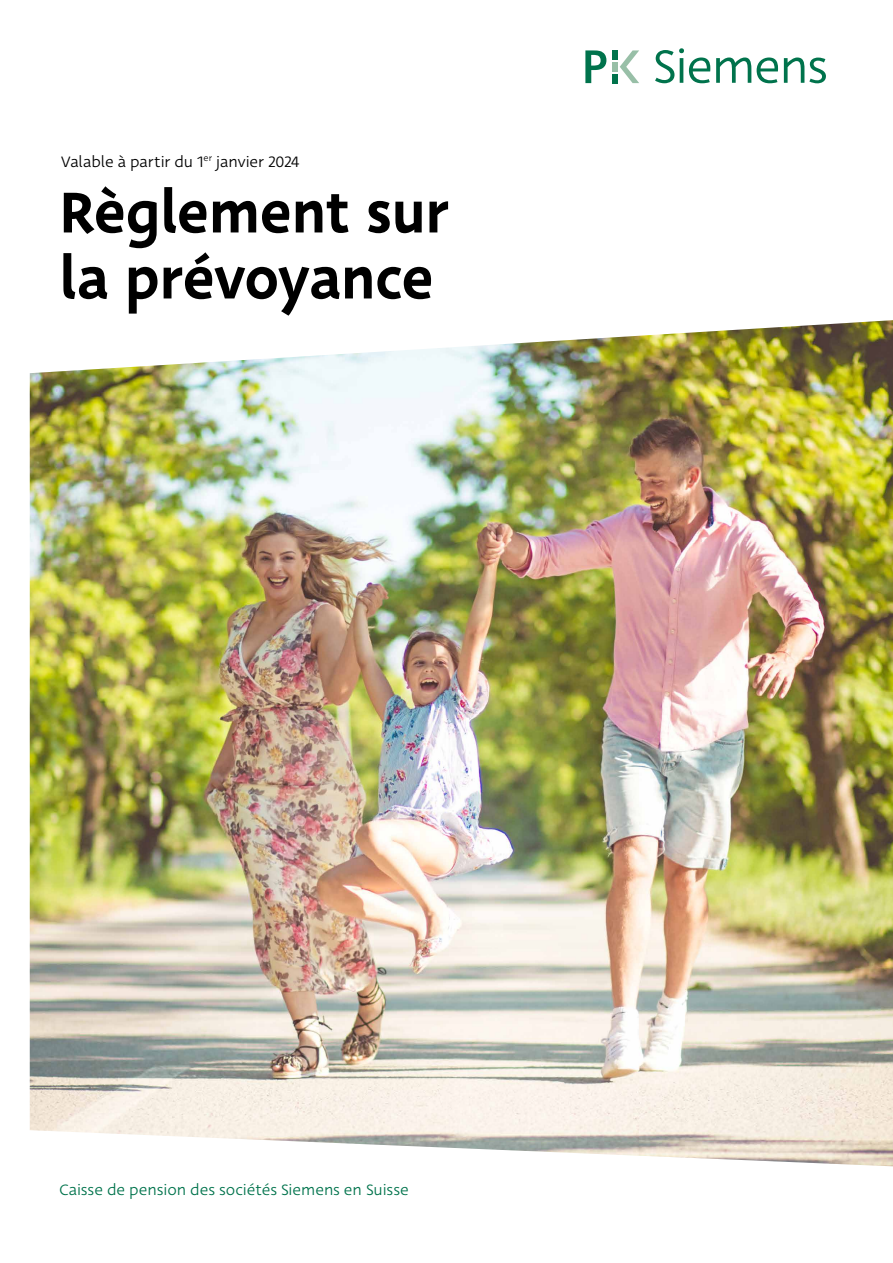
<style>
.page{position:relative;width:893px;height:1263px;background:#fff}
.page>*{position:absolute;margin:0;border:0;box-sizing:border-box;transform-origin:0 0}
.t1{font:500 63px/66px "Deva Ideal";letter-spacing:-.01em;color:#000}
.t2{font:16.5px "Deva Ideal";color:#00734c}
.t3{font:16.5px "Deva Ideal";color:#000}
</style>
<div class="page">
<div style="left:612px;top:62px;width:6px;height:9px;background:#98bfa7"></div>
<svg style="left:620px;top:50px;width:19px;height:33px"></svg>
<svg style="left:585px;top:50px;width:21px;height:33px"></svg>
<div style="left:612px;top:74px;width:6px;height:9px;background:#00734c"></div>
<div style="left:612px;top:50px;width:6px;height:9px;background:#00734c"></div>
<svg style="left:655px;top:48px;width:55px;height:35px"></svg>
<svg style="left:716px;top:58px;width:35px;height:25px"></svg>
<svg style="left:757px;top:58px;width:21px;height:25px"></svg>
<svg style="left:784px;top:58px;width:42px;height:25px"></svg>
<img style="left:30px;top:320px;width:863px;height:846px">
<p class="t3" style="left:61px;top:151px;width:240px">Valable à partir du 1<sup>er</sup> janvier 2024</p>
<h1 class="t1" style="left:60px;top:180px;width:391px">Règlement sur la prévoyance</h1>
<p class="t2" style="left:60px;top:1179px;width:351px">Caisse de pension des sociétés Siemens en Suisse</p>
</div>
